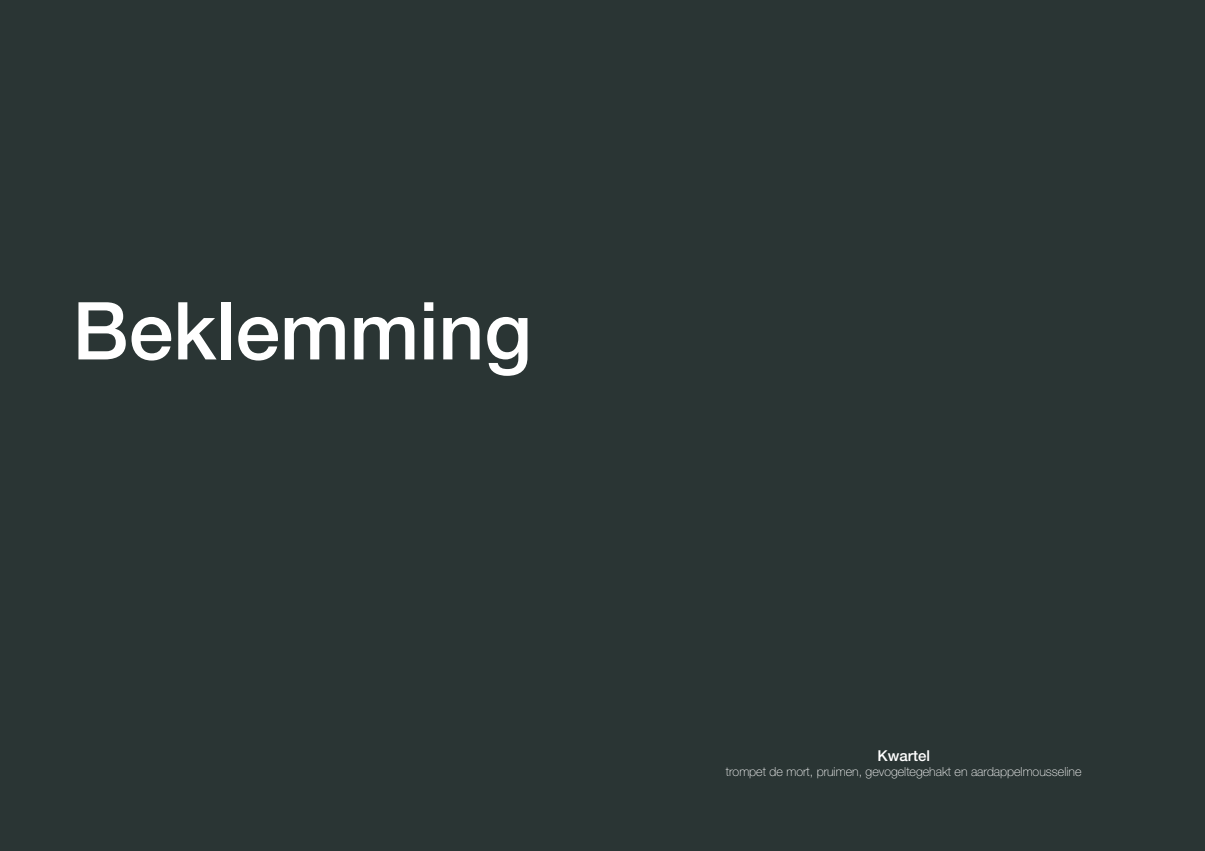
<style>
.page{position:relative;width:1205px;height:851px;background:#fff}
.page>*{position:absolute;margin:0;border:0;box-sizing:border-box;transform-origin:0 0}
.t1{font:500 80px "Helvetica Neue LT Std";color:#fff}
.t2{font:500 15px "Helvetica Neue LT Std";color:#fff}
.t3{font:100 12.5px "Helvetica Neue LT Std";color:#fff}
</style>
<div class="page">
<div style="left:0;top:0;width:1205px;height:850px;background:#2a3534"></div>
<h1 class="t1" style="left:72px;top:283px;width:461px">Beklemming</h1>
<p class="t2" style="left:877px;top:746px;width:54px">Kwartel</p>
<p class="t3" style="left:726px;top:764px;width:357px">trompet de mort, pruimen, gevogeltegehakt en aardappelmousseline</p>
</div>
